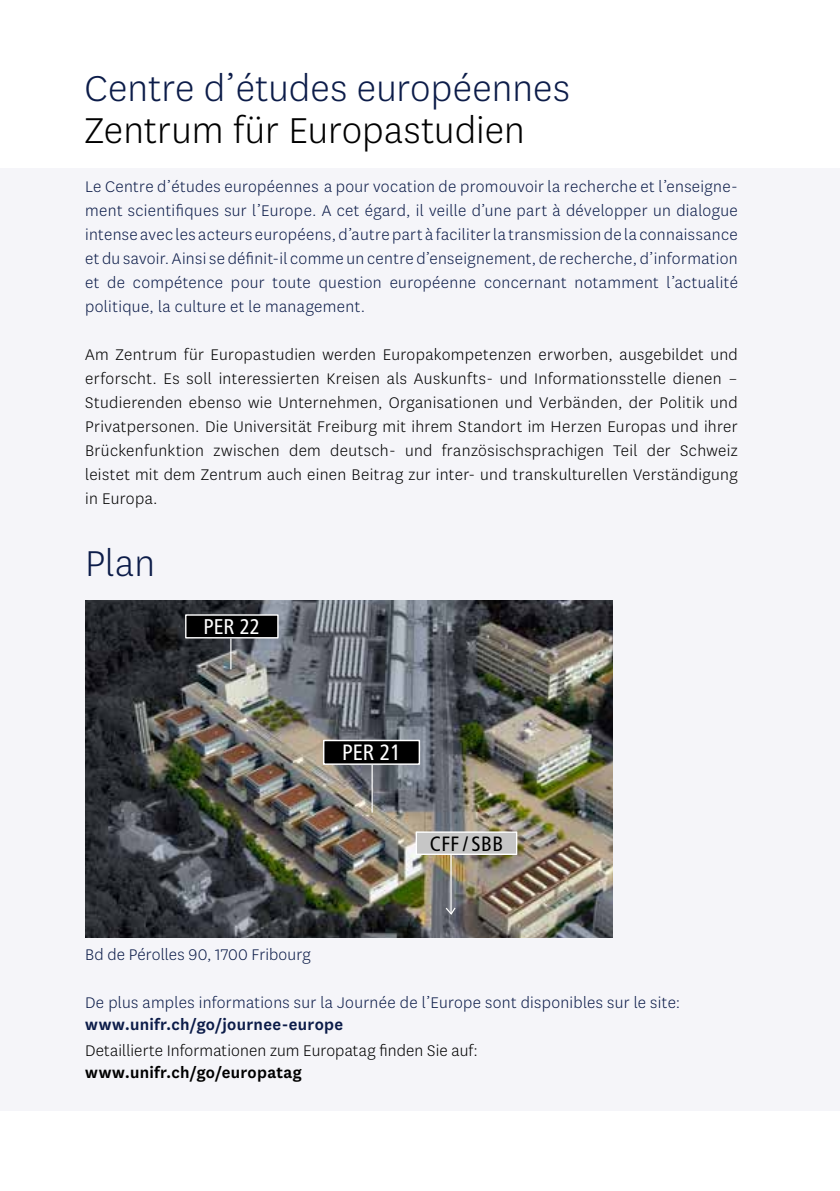
<style>
.page{position:relative;width:840px;height:1191px;background:#fff}
.page>*{position:absolute;margin:0;border:0;box-sizing:border-box;transform-origin:0 0}
.t1{font:300 42px "National Uni Fr";letter-spacing:.005em;color:#0c1c49}
.t2{font:300 42px "National Uni Fr";color:#000}
.t3{font:condensed 22px "Frutiger LT Std";color:#fff}
.t4{font:condensed 21.2px "Frutiger LT Std";color:#fff}
.t5{font:condensed 20.6px "Frutiger LT Std";letter-spacing:.02em;color:#000}
.t6{font:300 18px/24px "National Uni Fr";letter-spacing:.02em;color:#0c1c49}
.t7{font:300 18px/24px "National Uni Fr";letter-spacing:.015em;color:#000;text-align:justify}
.t8{font:600 18px "National Uni Fr";letter-spacing:.015em;color:#0c1c49}
.t9{font:600 18px "National Uni Fr";letter-spacing:.02em;color:#000}
</style>
<div class="page">
<div style="left:0;top:168px;width:839px;height:942px;background:#f5f5f9"></div>
<img style="left:85px;top:600px;width:527px;height:338px">
<div style="left:416px;top:832px;width:100px;height:22px;background:#c6c6c6"></div>
<div style="left:415px;top:831px;width:102px;height:24px;border:1px solid #fff"></div>
<div style="left:186px;top:615px;width:92px;height:23px;background:#000"></div>
<div style="left:185px;top:614px;width:93px;height:24px;border:1px solid #fff"></div>
<div style="left:323px;top:740px;width:96px;height:24px;background:#000"></div>
<div style="left:323px;top:739px;width:97px;height:26px;border:1px solid #fff"></div>
<hr style="left:230px;top:638px;width:1px;height:31px;background:#fff">
<hr style="left:371px;top:765px;width:1px;height:47px;background:#fff">
<hr style="left:450px;top:855px;width:1px;height:58px;background:#fff">
<svg style="left:444px;top:906px;width:12px;height:10px"></svg>
<h1 class="t1" style="left:84px;top:62px;width:486px">Centre d’études européennes</h1>
<h1 class="t2" style="left:84px;top:104px;width:441px">Zentrum für Europastudien</h1>
<p class="t6" style="left:85px;top:174px;width:654px">Le Centre d’études européennes a pour vocation de promouvoir la recherche et l’enseigne&shy;ment scientifiques sur l’Europe. A cet égard, il veille d’une part à développer un dialogue intense avec les acteurs européens, d’autre part à faciliter la transmission de la connaissance et du savoir. Ainsi se définit-il comme un centre d’enseignement, de recherche, d’information et de compétence pour toute question européenne concernant notamment l’actualité politique, la culture et le management.</p>
<p class="t7" style="left:85px;top:342px;width:654px">Am Zentrum für Europastudien werden Europakompetenzen erworben, ausgebildet und erforscht. Es soll interessierten Kreisen als Auskunfts- und Informationsstelle dienen – Studierenden ebenso wie Unternehmen, Organisationen und Verbänden, der Politik und Privatpersonen. Die Universität Freiburg mit ihrem Standort im Herzen Europas und ihrer Brückenfunktion zwischen dem deutsch- und französischsprachigen Teil der Schweiz leistet mit dem Zentrum auch einen Beitrag zur inter- und transkulturellen Verständigung in Europa.</p>
<h1 class="t1" style="left:85px;top:537px;width:71px">Plan</h1>
<p class="t4" style="left:203px;top:614px;width:58px">PER 22</p>
<p class="t3" style="left:342px;top:739px;width:60px">PER 21</p>
<p class="t5" style="left:429px;top:832px;width:75px">CFF / SBB</p>
<p class="t6" style="left:85px;top:942px;width:227px">Bd de Pérolles 90, 1700 Fribourg</p>
<p class="t6" style="left:85px;top:990px;width:596px">De plus amples informations sur la Journée de l’Europe sont disponibles sur le site:</p>
<p class="t8" style="left:85px;top:1012px;width:259px">www.unifr.ch/go/journee-europe</p>
<p class="t7" style="left:85px;top:1038px;width:394px">Detaillierte Informationen zum Europatag finden Sie auf:</p>
<p class="t9" style="left:85px;top:1060px;width:218px">www.unifr.ch/go/europatag</p>
</div>
